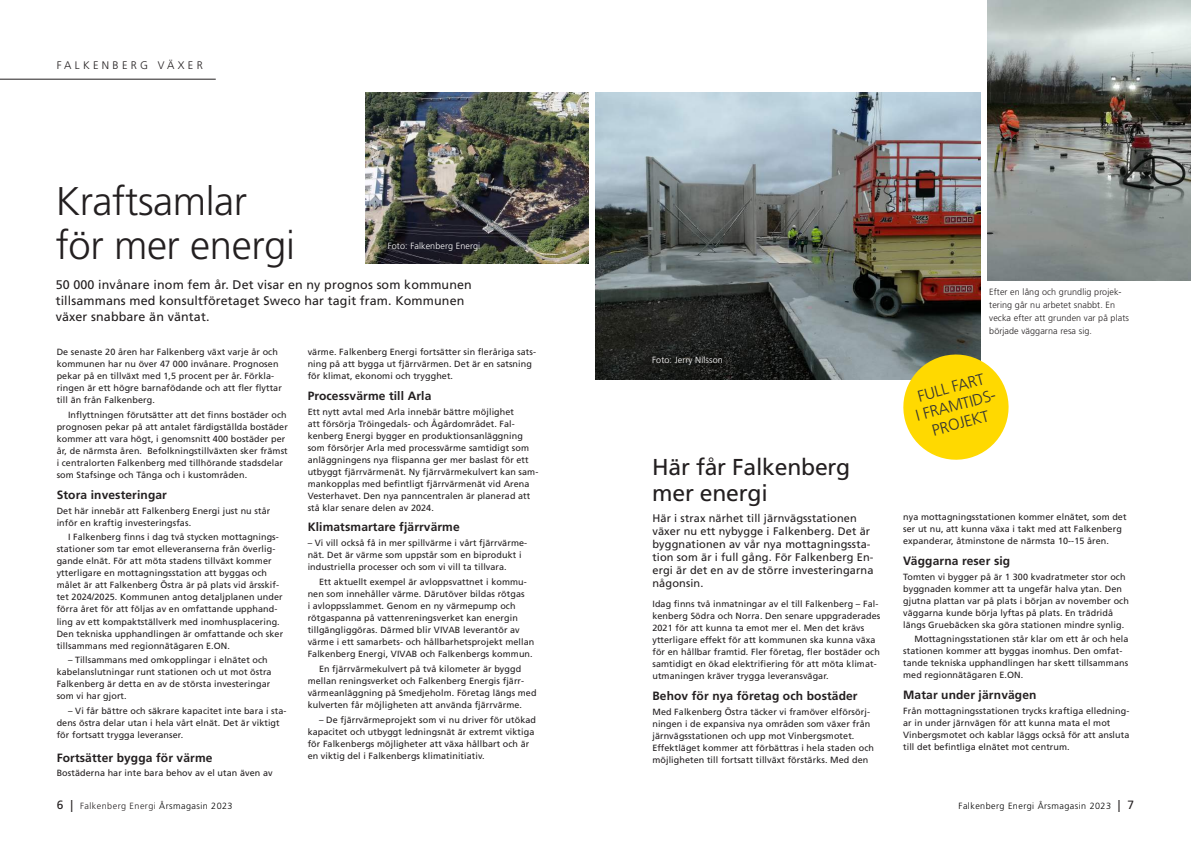
<style>
.page{position:relative;width:1191px;height:842px;background:#fff}
.page>*{position:absolute;margin:0;border:0;box-sizing:border-box;transform-origin:0 0}
.t1{font:300 40px/44px "Frutiger LT Std";letter-spacing:-.01em;color:#231f20}
.t2{font:23px/26px "Frutiger LT Std";letter-spacing:-.01em;color:#231f20}
.t3{font:300 15.9px/18.2px "Frutiger LT Std";color:#333;text-align:center}
.t4{font:12.5px/16px "Frutiger LT Std";letter-spacing:.01em;color:#231f20}
.t5{font:700 12px "Frutiger LT Std";letter-spacing:.01em;color:#231f20}
.t6{font:11px/13px "Frutiger LT Std";letter-spacing:.01em;color:#231f20}
.t7{font:300 11px "Frutiger LT Std";letter-spacing:.3em;color:#231f20}
.t8{font:9px/12px "Frutiger LT Std";letter-spacing:.01em;color:#231f20}
.t9{font:300 9px/13px "Frutiger LT Std";letter-spacing:.01em;color:#231f20}
.t10{font:300 9px "Frutiger LT Std";letter-spacing:.01em;color:#fff}
.t11{font:300 9px "Frutiger LT Std";letter-spacing:.05em;color:#231f20}
.t12{font:300 9px "Frutiger LT Std";letter-spacing:.05em;color:#000}
.s1{font-weight:400;font-size:12px}
.s2{color:#000}
.s3{font-weight:400;font-size:12px;color:#231f20}
</style>
<div class="page">
<img style="left:365px;top:92px;width:224px;height:172px">
<hr style="left:0;top:79px;width:216px;height:1px;background:#231f20">
<img style="left:595px;top:92px;width:385px;height:287px">
<img style="left:987px;top:0;width:204px;height:281px">
<svg style="left:897px;top:349px;width:112px;height:111px"></svg>
<p class="t7" style="left:57px;top:59px;width:148px">FALKENBERG VÄXER</p>
<h1 class="t1" style="left:56px;top:180px;width:241px">Kraftsamlar för mer energi</h1>
<h3 class="t4" style="left:56px;top:276px;width:418px">50 000 invånare inom fem år. Det visar en ny prognos som kommunen tillsammans med konsultföretaget Sweco har tagit fram. Kommunen växer snabbare än väntat.</h3>
<p class="t8" style="left:308px;top:346px;width:230px">värme. Falkenberg Energi fortsätter sin fleråriga sats&shy;ning på att bygga ut fjärrvärmen. Det är en satsning för klimat, ekonomi och trygghet.</p>
<h3 class="t5" style="left:308px;top:389px;width:125px">Processvärme till Arla</h3>
<p class="t8" style="left:308px;top:406px;width:232px">Ett nytt avtal med Arla innebär bättre möjlighet<br>att försörja Tröingedals- och Ågårdområdet. Fal&shy;kenberg Energi bygger en produktionsanläggning som försörjer Arla med processvärme samtidigt som anläggningens nya flispanna ger mer baslast för ett utbyggt fjärrvärmenät. Ny fjärrvärmekulvert kan sam&shy;mankopplas med befintligt fjärrvärmenät vid Arena Vesterhavet. Den nya panncentralen är planerad att stå klar senare delen av 2024.</p>
<h3 class="t5" style="left:308px;top:520px;width:154px">Klimatsmartare fjärrvärme</h3>
<p class="t8" style="left:308px;top:537px;width:221px">– Vi vill också få in mer spillvärme i vårt fjärrvärme&shy;nät. Det är värme som uppstår som en biprodukt i industriella processer och som vi vill ta tillvara.</p>
<p class="t8" style="left:308px;top:576px;width:228px;text-indent:11px">Ett aktuellt exempel är avloppsvattnet i kommu&shy;nen som innehåller värme. Därutöver bildas rötgas<br>i avloppsslammet. Genom en ny värmepump och rötgaspanna på vattenreningsverket kan energin tillgängliggöras. Därmed blir VIVAB leverantör av värme i ett samarbets- och hållbarhetsprojekt mellan Falkenberg Energi, VIVAB och Falkenbergs kommun.</p>
<p class="t8" style="left:308px;top:663px;width:230px;text-indent:11px">En fjärrvärmekulvert på två kilometer är byggd mellan reningsverket och Falkenberg Energis fjärr&shy;värmeanläggning på Smedjeholm. Företag längs med kulverten får möjligheten att använda fjärrvärme.</p>
<p class="t8" style="left:308px;top:714px;width:230px;text-indent:11px">– De fjärrvärmeprojekt som vi nu driver för utökad kapacitet och utbyggt ledningsnät är extremt viktiga för Falkenbergs möjligheter att växa hållbart och är en viktig del i Falkenbergs klimatinitiativ.</p>
<p class="t11" style="left:57px;top:801px;width:177px"><span class="s1">6 |</span> Falkenberg Energi <span class="s2">Årsmagasin 2023</span></p>
<p class="t10" style="left:388px;top:241px;width:94px">Foto: Falkenberg Energi</p>
<p class="t8" style="left:57px;top:346px;width:227px">De senaste 20 åren har Falkenberg växt varje år och kommunen har nu över 47 000 invånare. Prognosen pekar på en tillväxt med 1,5 procent per år. Förkla&shy;ringen är ett högre barnafödande och att fler flyttar till än från Falkenberg.</p>
<p class="t8" style="left:57px;top:409px;width:233px;text-indent:11px">Inflyttningen förutsätter att det finns bostäder och prognosen pekar på att antalet färdigställda bostäder kommer att vara högt, i genomsnitt 400 bostäder per år, de närmsta åren. Befolkningstillväxten sker främst i centralorten Falkenberg med tillhörande stadsdelar som Stafsinge och Tånga och i kustområden.</p>
<h3 class="t5" style="left:57px;top:488px;width:112px">Stora investeringar</h3>
<p class="t8" style="left:57px;top:505px;width:215px">Det här innebär att Falkenberg Energi just nu står inför en kraftig investeringsfas.</p>
<p class="t8" style="left:57px;top:531px;width:228px;text-indent:11px">I Falkenberg finns i dag två stycken mottagnings&shy;stationer som tar emot elleveranserna från överlig&shy;gande elnät. För att möta stadens tillväxt kommer ytterligare en mottagningsstation att byggas och målet är att Falkenberg Östra är på plats vid årsskif&shy;tet 2024/2025. Kommunen antog detaljplanen under förra året för att följas av en omfattande upphand&shy;ling av ett kompaktställverk med inomhusplacering.<br>Den tekniska upphandlingen är omfattande och sker tillsammans med regionnätägaren E.ON.</p>
<p class="t8" style="left:57px;top:654px;width:216px;text-indent:11px">– Tillsammans med omkopplingar i elnätet och kabelanslutningar runt stationen och ut mot östra Falkenberg är detta en av de största investeringar som vi har gjort.</p>
<p class="t8" style="left:57px;top:705px;width:231px;text-indent:11px">– Vi får bättre och säkrare kapacitet inte bara i sta&shy;dens östra delar utan i hela vårt elnät. Det är viktigt för fortsatt trygga leveranser.</p>
<h3 class="t5" style="left:57px;top:750px;width:157px">Fortsätter bygga för värme</h3>
<p class="t8" style="left:57px;top:767px;width:217px">Bostäderna har inte bara behov av el utan även av</p>
<p class="t10" style="left:652px;top:355px;width:72px">Foto: Jerry Nilsson</p>
<h2 class="t2" style="left:652px;top:454px;width:200px">Här får Falkenberg mer energi</h2>
<p class="t6" style="left:652px;top:511px;width:223px">Här i strax närhet till järnvägsstationen växer nu ett nybygge i Falkenberg. Det är byggnationen av vår nya mottagningssta&shy;tion som är i full gång. För Falkenberg En&shy;ergi är det en av de större investeringarna någonsin.</p>
<p class="t8" style="left:652px;top:598px;width:229px">Idag finns två inmatningar av el till Falkenberg – Fal&shy;kenberg Södra och Norra. Den senare uppgraderades 2021 för att kunna ta emot mer el. Men det krävs ytterligare effekt för att kommunen ska kunna växa för en hållbar framtid. Fler företag, fler bostäder och samtidigt en ökad elektrifiering för att möta klimat&shy;utmaningen kräver trygga leveransvägar.</p>
<h3 class="t5" style="left:652px;top:688px;width:207px">Behov för nya företag och bostäder</h3>
<p class="t8" style="left:652px;top:705px;width:223px">Med Falkenberg Östra täcker vi framöver elförsörj&shy;ningen i de expansiva nya områden som växer från järnvägsstationen och upp mot Vinbergsmotet.<br>Effektläget kommer att förbättras i hela staden och möjligheten till fortsatt tillväxt förstärks. Med den</p>
<p class="t9" style="left:989px;top:286px;width:141px">Efter en lång och grundlig projek&shy;tering går nu arbetet snabbt. En vecka efter att grunden var på plats började väggarna resa sig.</p>
<h3 class="t3" style="left:909px;top:389px;width:86px;rotate:-15deg">FULL FART<br>I FRAMTIDS-<br>PROJEKT</h3>
<p class="t8" style="left:903px;top:511px;width:225px">nya mottagningsstationen kommer elnätet, som det ser ut nu, att kunna växa i takt med att Falkenberg expanderar, åtminstone de närmsta 10--15 åren.</p>
<h3 class="t5" style="left:903px;top:553px;width:109px">Väggarna reser sig</h3>
<p class="t8" style="left:903px;top:570px;width:227px">Tomten vi bygger på är 1 300 kvadratmeter stor och byggnaden kommer att ta ungefär halva ytan. Den gjutna plattan var på plats i början av november och väggarna kunde börja lyftas på plats. En trädridå längs Gruebäcken ska göra stationen mindre synlig.</p>
<p class="t8" style="left:903px;top:633px;width:227px;text-indent:11px">Mottagningsstationen står klar om ett år och hela stationen kommer att byggas inomhus. Den omfat&shy;tande tekniska upphandlingen har skett tillsammans med regionnätägaren E.ON.</p>
<h3 class="t5" style="left:903px;top:688px;width:135px">Matar under järnvägen</h3>
<p class="t8" style="left:903px;top:705px;width:228px">Från mottagningsstationen trycks kraftiga elledning&shy;ar in under järnvägen för att kunna mata el mot Vinbergsmotet och kablar läggs också för att ansluta till det befintliga elnätet mot centrum.</p>
<p class="t12" style="left:958px;top:801px;width:177px">Falkenberg Energi Årsmagasin 2023 <span class="s3">| 7</span></p>
</div>
